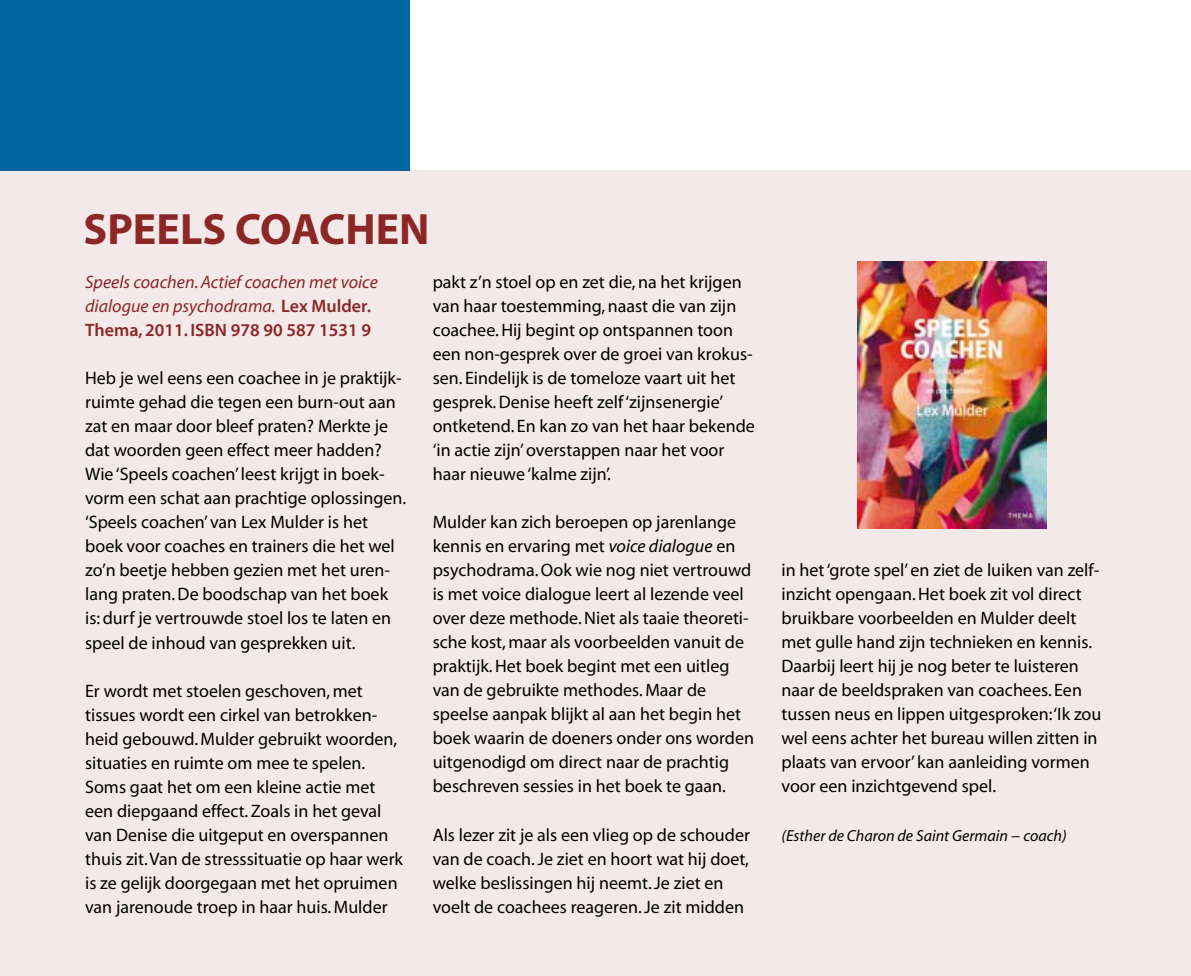
<style>
.page{position:relative;width:1191px;height:976px;background:#fff}
.page>*{position:absolute;margin:0;border:0;box-sizing:border-box;transform-origin:0 0}
.t1{font:44px "Myriad MM 700 600";letter-spacing:-.005em;color:#8b2726}
.t2{font:18px/24px "Myriad MM 400 600";color:#000}
.t3{font:18px/24px "Myriad MM It 400 600";color:#8b2726}
.t4{font:18px "Myriad MM 565 600";color:#8b2726}
.t5{font:16px "Myriad MM It 400 600";color:#000}
.s1{font-family:"Myriad MM 565 600"}
.s2{font-family:"Myriad MM It 400 600"}
</style>
<div class="page">
<div style="left:0;top:0;width:409px;height:170px;background:#0067a1"></div>
<div style="left:0;top:170px;width:1191px;height:805px;background:#f3e9e9"></div>
<img style="left:857px;top:261px;width:189px;height:267px">
<h1 class="t1" style="left:84px;top:207px;width:318px">SPEELS COACHEN</h1>
<p class="t3" style="left:85px;top:271px;width:294px">Speels coachen. Actief coachen met voice dialogue en psychodrama. <span class="s1">Lex Mulder.</span></p>
<p class="t4" style="left:85px;top:321px;width:287px">Thema, 2011. ISBN 978 90 587 1531 9</p>
<p class="t2" style="left:85px;top:367px;width:322px">Heb je wel eens een coachee in je praktijk&shy;ruimte gehad die tegen een burn-out aan zat en maar door bleef praten? Merkte je dat woorden geen effect meer hadden?<br>Wie ‘Speels coachen’ leest krijgt in boek&shy;vorm een schat aan prachtige oplossingen. ‘Speels coachen’ van Lex Mulder is het boek voor coaches en trainers die het wel zo’n beetje hebben gezien met het uren&shy;lang praten. De boodschap van het boek is: durf je vertrouwde stoel los te laten en speel de inhoud van gesprekken uit.</p>
<p class="t2" style="left:85px;top:679px;width:319px">Er wordt met stoelen geschoven, met tissues wordt een cirkel van betrokken&shy;heid gebouwd. Mulder gebruikt woorden, situaties en ruimte om mee te spelen.<br>Soms gaat het om een kleine actie met een diepgaand effect. Zoals in het geval van Denise die uitgeput en overspannen thuis zit. Van de stresssituatie op haar werk is ze gelijk doorgegaan met het opruimen van jarenoude troep in haar huis. Mulder</p>
<p class="t2" style="left:433px;top:271px;width:324px">pakt z’n stoel op en zet die, na het krijgen van haar toestemming, naast die van zijn coachee. Hij begint op ontspannen toon een non-gesprek over de groei van krokus&shy;sen. Eindelijk is de tomeloze vaart uit het gesprek. Denise heeft zelf ‘zijnsenergie’ ontketend. En kan zo van het haar bekende ‘in actie zijn’ overstappen naar het voor haar nieuwe ‘kalme zijn’.</p>
<p class="t2" style="left:433px;top:511px;width:323px">Mulder kan zich beroepen op jarenlange kennis en ervaring met <span class="s2">voice dialogue</span> en psychodrama. Ook wie nog niet vertrouwd is met voice dialogue leert al lezende veel over deze methode. Niet als taaie theoreti&shy;sche kost, maar als voorbeelden vanuit de praktijk. Het boek begint met een uitleg van de gebruikte methodes. Maar de speelse aanpak blijkt al aan het begin het boek waarin de doeners onder ons worden uitgenodigd om direct naar de prachtig beschreven sessies in het boek te gaan.</p>
<p class="t2" style="left:433px;top:823px;width:319px">Als lezer zit je als een vlieg op de schouder van de coach. Je ziet en hoort wat hij doet, welke beslissingen hij neemt. Je ziet en voelt de coachees reageren. Je zit midden</p>
<p class="t2" style="left:781px;top:559px;width:321px">in het ‘grote spel’ en ziet de luiken van zelf&shy;inzicht opengaan. Het boek zit vol direct bruikbare voorbeelden en Mulder deelt met gulle hand zijn technieken en kennis.<br>Daarbij leert hij je nog beter te luisteren naar de beeldspraken van coachees. Een tussen neus en lippen uitgesproken: ‘Ik zou wel eens achter het bureau willen zitten in plaats van ervoor’ kan aanleiding vormen voor een inzichtgevend spel.</p>
<p class="t5" style="left:781px;top:827px;width:286px">(Esther de Charon de Saint Germain − coach)</p>
</div>
